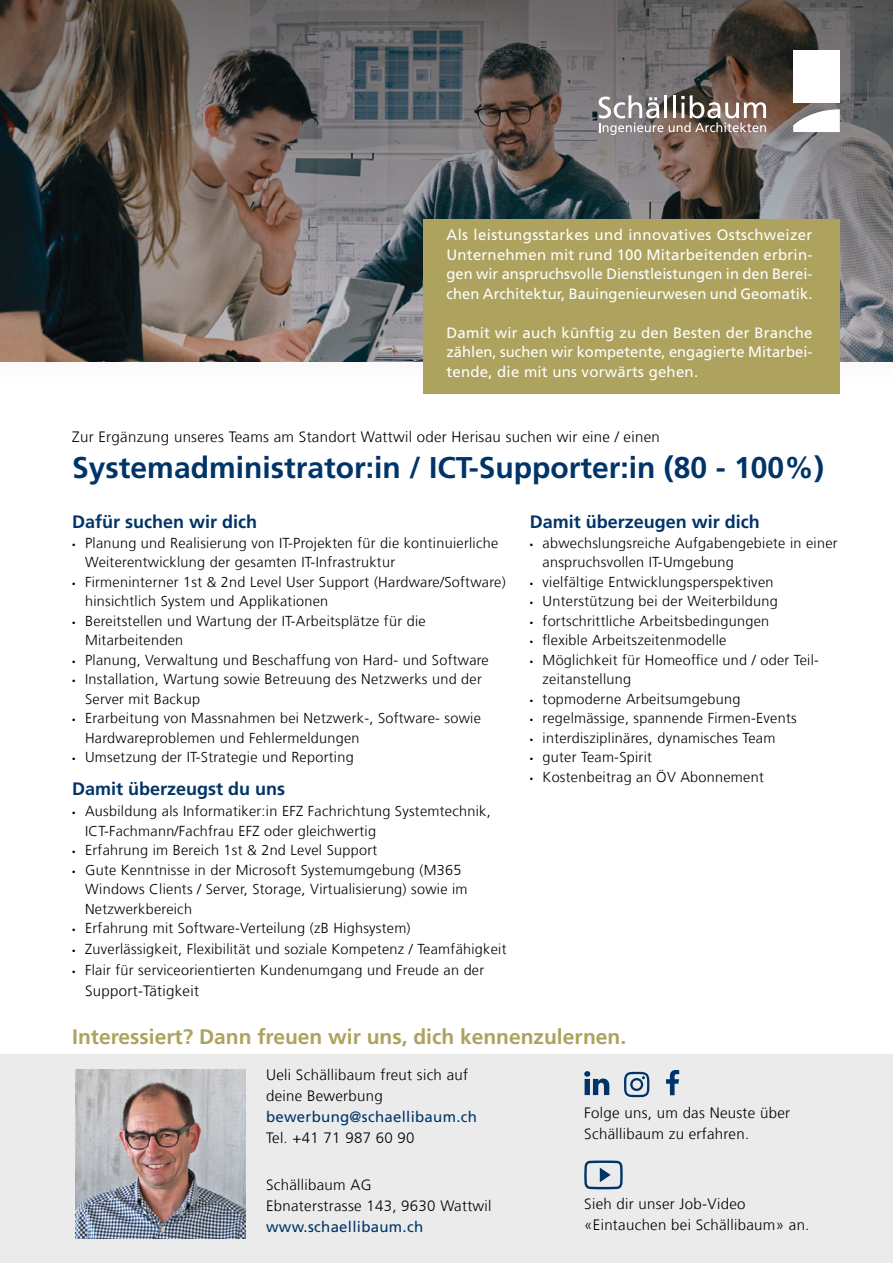
<style>
.page{position:relative;width:893px;height:1263px;background:#fff}
.page>*{position:absolute;margin:0;border:0;box-sizing:border-box;transform-origin:0 0}
.t1{font:700 30px "Frutiger LT Com";color:#003468}
.t2{font:700 21px "Frutiger LT Com";color:#ada25e}
.t3{font:700 18px "Frutiger LT Com";color:#003468}
.t4{font:15px/19.5px "Frutiger LT Com";letter-spacing:.005em;color:#fff;text-align:justify}
.t5{font:300 15px/21px "Frutiger LT Com";letter-spacing:.02em;color:#000}
.t6{font:15px "Frutiger LT Com";letter-spacing:.02em;color:#003468}
.t7{font:300 14.4px/19.5px "Frutiger LT Com";letter-spacing:.02em;color:#000}
.s1{font-family:"Myriad Pro";font-weight:400;font-size:12px}
</style>
<div class="page">
<div style="left:0;top:1054px;width:893px;height:209px;background:#ebebec"></div>
<svg style="left:584px;top:1160px;width:39px;height:29px"></svg>
<svg style="left:666px;top:1070px;width:13px;height:25px"></svg>
<svg style="left:624px;top:1072px;width:25px;height:25px"></svg>
<svg style="left:584px;top:1071px;width:25px;height:24px"></svg>
<img style="left:0;top:0;width:893px;height:361px">
<div style="left:423px;top:219px;width:417px;height:174px;background:#ada25e"></div>
<svg style="left:793px;top:109px;width:47px;height:23px"></svg>
<div style="left:793px;top:50px;width:47px;height:53px;background:#fff"></div>
<svg style="left:599px;top:95px;width:64px;height:40px"></svg>
<hr style="left:664px;top:95px;width:3px;height:23px;background:#fff">
<svg style="left:669px;top:95px;width:97px;height:37px;background:#8c7c74"></svg>
<img style="left:75px;top:1069px;width:171px;height:170px">
<p class="t4" style="left:446px;top:225px;width:367px">Als leistungsstarkes und innovatives Ostschweizer Unternehmen mit rund 100 Mitarbeitenden erbrin&shy;gen wir anspruchsvolle Dienstleistungen in den Berei&shy;chen Architektur, Bauingenieurwesen und Geomatik.</p>
<p class="t4" style="left:446px;top:323px;width:367px">Damit wir auch künftig zu den Besten der Branche zählen, suchen wir kompetente, engagierte Mitarbei&shy;tende, die mit uns vorwärts gehen.</p>
<p class="t5" style="left:72px;top:426px;width:589px">Zur Ergänzung unseres Teams am Standort Wattwil oder Herisau suchen wir eine / einen</p>
<h1 class="t1" style="left:72px;top:450px;width:753px">Systemadministrator:in / ICT-Supporter:in (80 - 100%)</h1>
<p class="t3" style="left:72px;top:511px;width:187px">Dafür suchen wir dich</p>
<p class="t7" style="left:85px;top:533px;width:415px;text-indent:-13px"><span class="s1">•</span> Planung und Realisierung von IT-Projekten für die kontinuierliche<br>Weiterentwicklung der gesamten IT-Infrastruktur</p>
<p class="t7" style="left:85px;top:572px;width:422px;text-indent:-13px"><span class="s1">•</span> Firmeninterner 1st &amp; 2nd Level User Support (Hardware/Software) hinsichtlich System und Applikationen</p>
<p class="t7" style="left:85px;top:611px;width:342px;text-indent:-13px"><span class="s1">•</span> Bereitstellen und Wartung der IT-Arbeitsplätze für die<br>Mitarbeitenden</p>
<p class="t7" style="left:72px;top:650px;width:418px"><span class="s1">•</span> Planung, Verwaltung und Beschaffung von Hard- und Software</p>
<p class="t7" style="left:85px;top:670px;width:398px;text-indent:-13px"><span class="s1">•</span> Installation, Wartung sowie Betreuung des Netzwerks und der<br>Server mit Backup</p>
<p class="t7" style="left:85px;top:709px;width:397px;text-indent:-13px"><span class="s1">•</span> Erarbeitung von Massnahmen bei Netzwerk-, Software- sowie<br>Hardwareproblemen und Fehlermeldungen</p>
<p class="t7" style="left:72px;top:748px;width:283px"><span class="s1">•</span> Umsetzung der IT-Strategie und Reporting</p>
<p class="t3" style="left:72px;top:778px;width:215px">Damit überzeugst du uns</p>
<p class="t7" style="left:85px;top:802px;width:407px;text-indent:-13px"><span class="s1">•</span> Ausbildung als Informatiker:in EFZ Fachrichtung Systemtechnik,<br>ICT-Fachmann/Fachfrau EFZ oder gleichwertig</p>
<p class="t7" style="left:72px;top:841px;width:306px"><span class="s1">•</span> Erfahrung im Bereich 1st &amp; 2nd Level Support</p>
<p class="t7" style="left:85px;top:860px;width:384px;text-indent:-13px"><span class="s1">•</span> Gute Kenntnisse in der Microsoft Systemumgebung (M365<br>Windows Clients / Server, Storage, Virtualisierung) sowie im<br>Netzwerkbereich</p>
<p class="t7" style="left:72px;top:919px;width:340px"><span class="s1">•</span> Erfahrung mit Software-Verteilung (zB Highsystem)</p>
<p class="t7" style="left:72px;top:940px;width:436px"><span class="s1">•</span> Zuverlässigkeit, Flexibilität und soziale Kompetenz / Teamfähigkeit</p>
<p class="t7" style="left:72px;top:961px;width:413px"><span class="s1">•</span> Flair für serviceorientierten Kundenumgang und Freude an der</p>
<p class="t5" style="left:85px;top:981px;width:115px">Support-Tätigkeit</p>
<p class="t3" style="left:530px;top:511px;width:232px">Damit überzeugen wir dich</p>
<p class="t7" style="left:543px;top:533px;width:297px;text-indent:-13px"><span class="s1">•</span> abwechslungsreiche Aufgabengebiete in einer anspruchsvollen IT-Umgebung</p>
<p class="t7" style="left:530px;top:572px;width:245px"><span class="s1">•</span> vielfältige Entwicklungsperspektiven</p>
<p class="t7" style="left:530px;top:592px;width:249px"><span class="s1">•</span> Unterstützung bei der Weiterbildung</p>
<p class="t7" style="left:530px;top:611px;width:241px"><span class="s1">•</span> fortschrittliche Arbeitsbedingungen</p>
<p class="t7" style="left:530px;top:631px;width:198px"><span class="s1">•</span> flexible Arbeitszeitenmodelle</p>
<p class="t7" style="left:543px;top:650px;width:278px;text-indent:-13px"><span class="s1">•</span> Möglichkeit für Homeoffice und / oder Teil&shy;zeitanstellung</p>
<p class="t7" style="left:530px;top:689px;width:212px"><span class="s1">•</span> topmoderne Arbeitsumgebung</p>
<p class="t7" style="left:530px;top:709px;width:268px"><span class="s1">•</span> regelmässige, spannende Firmen-Events</p>
<p class="t7" style="left:530px;top:728px;width:247px"><span class="s1">•</span> interdisziplinäres, dynamisches Team</p>
<p class="t7" style="left:530px;top:748px;width:124px"><span class="s1">•</span> guter Team-Spirit</p>
<p class="t7" style="left:530px;top:767px;width:235px"><span class="s1">•</span> Kostenbeitrag an ÖV Abonnement</p>
<h2 class="t2" style="left:72px;top:1024px;width:555px">Interessiert? Dann freuen wir uns, dich kennenzulernen.</h2>
<p class="t5" style="left:266px;top:1065px;width:204px">Ueli Schällibaum freut sich auf deine Bewerbung</p>
<p class="t6" style="left:266px;top:1108px;width:212px">bewerbung@schaellibaum.ch</p>
<p class="t5" style="left:266px;top:1128px;width:150px">Tel. +41 71 987 60 90</p>
<p class="t5" style="left:266px;top:1175px;width:227px">Schällibaum AG<br>Ebnaterstrasse 143, 9630 Wattwil</p>
<p class="t6" style="left:266px;top:1218px;width:159px">www.schaellibaum.ch</p>
<p class="t5" style="left:584px;top:1102px;width:207px">Folge uns, um das Neuste über<br>Schällibaum zu erfahren.</p>
<p class="t5" style="left:584px;top:1193px;width:227px">Sieh dir unser Job-Video «Eintauchen bei Schällibaum» an.</p>
</div>
